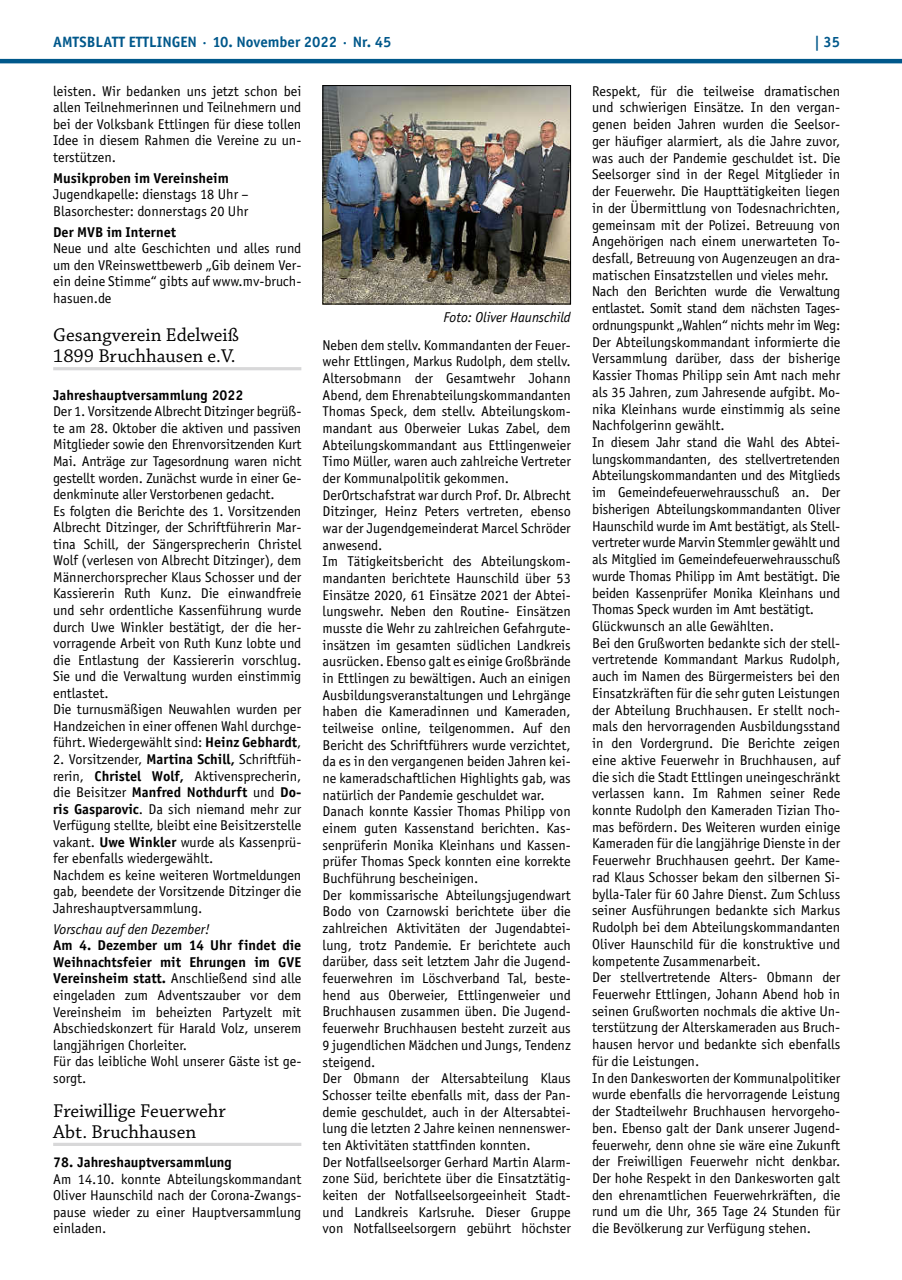
<style>
.page{position:relative;width:902px;height:1280px;background:#fff}
.page>*{position:absolute;margin:0;border:0;box-sizing:border-box;transform-origin:0 0}
.t1{font:19.5px/21px "Chaparral Pro";color:#000}
.t2{font:700 15px "Officina Sans";color:#00588b}
.t3{font:14.25px/16.8px "Officina Sans";color:#000}
.t4{font:700 14.25px "Officina Sans";color:#000}
.t5{font:italic 14.25px "Officina Sans";color:#000}
.s1{font-weight:700}
</style>
<div class="page">
<hr style="left:0;top:59px;width:901px;height:4px;background:#00588b">
<hr style="left:53px;top:367px;width:248px;height:3px;background:#d8d8d9">
<hr style="left:53px;top:1143px;width:248px;height:3px;background:#d8d8d9">
<img style="left:324px;top:87px;width:244px;height:215px">
<div style="left:322px;top:85px;width:248px;height:219px;border:1px solid #000"></div>
<p class="t2" style="left:53px;top:32px;width:340px">AMTSBLATT ETTLINGEN · 10. November 2022 · Nr. 45</p>
<p class="t2" style="left:814px;top:32px;width:28px">| 35</p>
<p class="t3" style="left:53px;top:83px;width:250px;text-align:justify">leisten. Wir bedanken uns jetzt schon bei allen Teilnehmerinnen und Teilnehmern und bei der Volksbank Ettlingen für diese tollen Idee in diesem Rahmen die Vereine zu un&shy;terstützen.</p>
<p class="t4" style="left:53px;top:169px;width:177px">Musikproben im Vereinsheim</p>
<p class="t3" style="left:53px;top:186px;width:197px">Jugendkapelle: dienstags 18 Uhr –<br>Blasorchester: donnerstags 20 Uhr</p>
<p class="t4" style="left:53px;top:223px;width:124px">Der MVB im Internet</p>
<p class="t3" style="left:53px;top:240px;width:250px;text-align:justify">Neue und alte Geschichten und alles rund um den VReinswettbewerb „Gib deinem Ver&shy;ein deine Stimme“ gibts auf www.mv-bruch&shy;hasuen.de</p>
<h1 class="t1" style="left:53px;top:325px;width:187px">Gesangverein Edelweiß<br>1899 Bruchhausen e.V.</h1>
<p class="t4" style="left:53px;top:386px;width:192px">Jahreshauptversammlung 2022</p>
<p class="t3" style="left:53px;top:403px;width:250px">Der 1. Vorsitzende Albrecht Ditzinger begrüß&shy;te am 28. Oktober die aktiven und passiven Mitglieder sowie den Ehrenvorsitzenden Kurt Mai. Anträge zur Tagesordnung waren nicht gestellt worden. Zunächst wurde in einer Ge&shy;denkminute aller Verstorbenen gedacht.<br>Es folgten die Berichte des 1. Vorsitzenden Albrecht Ditzinger, der Schriftführerin Mar&shy;tina Schill, der Sängersprecherin Christel Wolf (verlesen von Albrecht Ditzinger), dem Männerchorsprecher Klaus Schosser und der Kassiererin Ruth Kunz. Die einwandfreie und sehr ordentliche Kassenführung wurde durch Uwe Winkler bestätigt, der die her&shy;vorragende Arbeit von Ruth Kunz lobte und die Entlastung der Kassiererin vorschlug.<br>Sie und die Verwaltung wurden einstimmig entlastet.<br>Die turnusmäßigen Neuwahlen wurden per Handzeichen in einer offenen Wahl durchge&shy;führt. Wiedergewählt sind: <span class="s1">Heinz Gebhardt</span>,</p>
<p class="t3" style="left:53px;top:751px;width:250px">2. Vorsitzender, <span class="s1">Martina Schill,</span> Schriftfüh&shy;rerin, <span class="s1">Christel Wolf,</span> Aktivensprecherin, die Beisitzer <span class="s1">Manfred Nothdurft</span> und <span class="s1">Do&shy;ris Gasparovic</span>. Da sich niemand mehr zur Verfügung stellte, bleibt eine Beisitzerstelle vakant. <span class="s1">Uwe Winkler</span> wurde als Kassenprü&shy;fer ebenfalls wiedergewählt.<br>Nachdem es keine weiteren Wortmeldungen gab, beendete der Vorsitzende Ditzinger die Jahreshauptversammlung.</p>
<p class="t5" style="left:53px;top:921px;width:158px">Vorschau auf den Dezember!</p>
<p class="t3" style="left:53px;top:937px;width:250px"><span class="s1">Am 4. Dezember um 14 Uhr findet die Weihnachtsfeier mit Ehrungen im GVE Vereinsheim statt.</span> Anschließend sind alle eingeladen zum Adventszauber vor dem Vereinsheim im beheizten Partyzelt mit Abschiedskonzert für Harald Volz, unserem langjährigen Chorleiter.<br>Für das leibliche Wohl unserer Gäste ist ge&shy;sorgt.</p>
<h1 class="t1" style="left:53px;top:1101px;width:174px">Freiwillige Feuerwehr<br>Abt. Bruchhausen</h1>
<p class="t4" style="left:53px;top:1153px;width:180px">78. Jahreshauptversammlung</p>
<p class="t3" style="left:53px;top:1170px;width:250px;text-align:justify">Am 14.10. konnte Abteilungskommandant Oliver Haunschild nach der Corona-Zwangs&shy;pause wieder zu einer Hauptversammlung einladen.</p>
<p class="t3" style="left:592px;top:83px;width:250px">Respekt, für die teilweise dramatischen und schwierigen Einsätze. In den vergan&shy;genen beiden Jahren wurden die Seelsor&shy;ger häufiger alarmiert, als die Jahre zuvor, was auch der Pandemie geschuldet ist. Die Seelsorger sind in der Regel Mitglieder in der Feuerwehr. Die Haupttätigkeiten liegen in der Übermittlung von Todesnachrichten, gemeinsam mit der Polizei. Betreuung von Angehörigen nach einem unerwarteten To&shy;desfall, Betreuung von Augenzeugen an dra&shy;matischen Einsatzstellen und vieles mehr.<br>Nach den Berichten wurde die Verwaltung entlastet. Somit stand dem nächsten Tages&shy;ordnungspunkt „Wahlen“ nichts mehr im Weg:<br>Der Abteilungskommandant informierte die Versammlung darüber, dass der bisherige Kassier Thomas Philipp sein Amt nach mehr als 35 Jahren, zum Jahresende aufgibt. Mo&shy;nika Kleinhans wurde einstimmig als seine Nachfolgerinn gewählt.<br>In diesem Jahr stand die Wahl des Abtei&shy;lungskommandanten, des stellvertretenden Abteilungskommandanten und des Mitglieds im Gemeindefeuerwehrausschuß an. Der bisherigen Abteilungskommandanten Oliver Haunschild wurde im Amt bestätigt, als Stell&shy;vertreter wurde Marvin Stemmler gewählt und als Mitglied im Gemeindefeuerwehrausschuß wurde Thomas Philipp im Amt bestätigt. Die beiden Kassenprüfer Monika Kleinhans und Thomas Speck wurden im Amt bestätigt.<br>Glückwunsch an alle Gewählten.<br>Bei den Grußworten bedankte sich der stell&shy;vertretende Kommandant Markus Rudolph, auch im Namen des Bürgermeisters bei den Einsatzkräften für die sehr guten Leistungen der Abteilung Bruchhausen. Er stellt noch&shy;mals den hervorragenden Ausbildungsstand in den Vordergrund. Die Berichte zeigen eine aktive Feuerwehr in Bruchhausen, auf die sich die Stadt Ettlingen uneingeschränkt verlassen kann. Im Rahmen seiner Rede konnte Rudolph den Kameraden Tizian Tho&shy;mas befördern. Des Weiteren wurden einige Kameraden für die langjährige Dienste in der Feuerwehr Bruchhausen geehrt. Der Kame&shy;rad Klaus Schosser bekam den silbernen Si&shy;bylla-Taler für 60 Jahre Dienst. Zum Schluss seiner Ausführungen bedankte sich Markus Rudolph bei dem Abteilungskommandanten Oliver Haunschild für die konstruktive und kompetente Zusammenarbeit.<br>Der stellvertretende Alters- Obmann der Feuerwehr Ettlingen, Johann Abend hob in seinen Grußworten nochmals die aktive Un&shy;terstützung der Alterskameraden aus Bruch&shy;hausen hervor und bedankte sich ebenfalls für die Leistungen.<br>In den Dankesworten der Kommunalpolitiker wurde ebenfalls die hervorragende Leistung der Stadteilwehr Bruchhausen hervorgeho&shy;ben. Ebenso galt der Dank unserer Jugend&shy;feuerwehr, denn ohne sie wäre eine Zukunft der Freiwilligen Feuerwehr nicht denkbar.<br>Der hohe Respekt in den Dankesworten galt den ehrenamtlichen Feuerwehrkräften, die rund um die Uhr, 365 Tage 24 Stunden für die Bevölkerung zur Verfügung stehen.</p>
<p class="t5" style="left:443px;top:309px;width:129px">Foto: Oliver Haunschild</p>
<p class="t3" style="left:322px;top:336px;width:250px">Neben dem stellv. Kommandanten der Feuer&shy;wehr Ettlingen, Markus Rudolph, dem stellv.<br>Altersobmann der Gesamtwehr Johann Abend, dem Ehrenabteilungskommandanten Thomas Speck, dem stellv. Abteilungskom&shy;mandant aus Oberweier Lukas Zabel, dem Abteilungskommandant aus Ettlingenweier Timo Müller, waren auch zahlreiche Vertreter der Kommunalpolitik gekommen.<br>DerOrtschafstrat war durch Prof. Dr. Albrecht Ditzinger, Heinz Peters vertreten, ebenso war der Jugendgemeinderat Marcel Schröder anwesend.<br>Im Tätigkeitsbericht des Abteilungskom&shy;mandanten berichtete Haunschild über 53<br>Einsätze 2020, 61 Einsätze 2021 der Abtei&shy;lungswehr. Neben den Routine- Einsätzen musste die Wehr zu zahlreichen Gefahrgute&shy;insätzen im gesamten südlichen Landkreis ausrücken. Ebenso galt es einige Großbrände in Ettlingen zu bewältigen. Auch an einigen Ausbildungsveranstaltungen und Lehrgänge haben die Kameradinnen und Kameraden, teilweise online, teilgenommen. Auf den Bericht des Schriftführers wurde verzichtet, da es in den vergangenen beiden Jahren kei&shy;ne kameradschaftlichen Highlights gab, was natürlich der Pandemie geschuldet war.<br>Danach konnte Kassier Thomas Philipp von einem guten Kassenstand berichten. Kas&shy;senprüferin Monika Kleinhans und Kassen&shy;prüfer Thomas Speck konnten eine korrekte Buchführung bescheinigen.<br>Der kommissarische Abteilungsjugendwart Bodo von Czarnowski berichtete über die zahlreichen Aktivitäten der Jugendabtei&shy;lung, trotz Pandemie. Er berichtete auch darüber, dass seit letztem Jahr die Jugend&shy;feuerwehren im Löschverband Tal, beste&shy;hend aus Oberweier, Ettlingenweier und Bruchhausen zusammen üben. Die Jugend&shy;feuerwehr Bruchhausen besteht zurzeit aus 9 jugendlichen Mädchen und Jungs, Tendenz steigend.<br>Der Obmann der Altersabteilung Klaus Schosser teilte ebenfalls mit, dass der Pan&shy;demie geschuldet, auch in der Altersabtei&shy;lung die letzten 2 Jahre keinen nennenswer&shy;ten Aktivitäten stattfinden konnten.<br>Der Notfallseelsorger Gerhard Martin Alarm&shy;zone Süd, berichtete über die Einsatztätig&shy;keiten der Notfallseelsorgeeinheit Stadt&shy;und Landkreis Karlsruhe. Dieser Gruppe von Notfallseelsorgern gebührt höchster</p>
</div>
